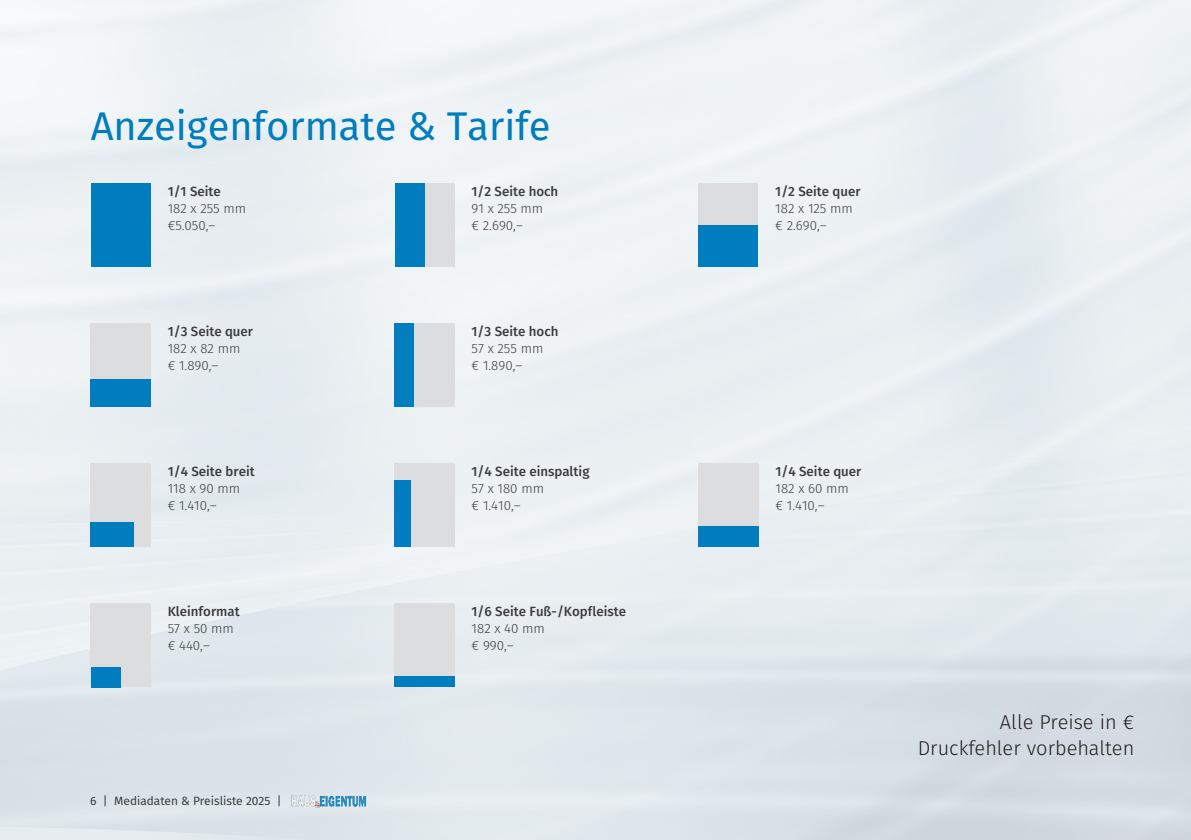
<style>
.page{position:relative;width:1191px;height:840px;background:#fff}
.page>*{position:absolute;margin:0;border:0;box-sizing:border-box;transform-origin:0 0}
.t1{font:40px "Fira Sans";color:#007dbe}
.t2{font:300 20px/26px "Fira Sans";color:#231f20;text-align:right}
.t3{font:300 13.4px/16.6px "Fira Sans";color:#3e3e3f}
.t4{font:500 13.4px "Fira Sans";color:#3e3e3f}
.t5{font:12px "Fira Sans";color:#3e3e3f}
</style>
<div class="page">
<img style="left:0;top:0;width:1191px;height:839px">
<img style="left:289px;top:793px;width:79px;height:15px">
<div style="left:394px;top:184px;width:60px;height:83px;background:#dcdddf"></div>
<div style="left:395px;top:184px;width:29px;height:83px;background:#007dbe"></div>
<div style="left:698px;top:184px;width:60px;height:83px;background:#dcdddf"></div>
<div style="left:698px;top:225px;width:60px;height:42px;background:#007dbe"></div>
<div style="left:91px;top:323px;width:60px;height:84px;background:#dcdddf"></div>
<div style="left:91px;top:379px;width:60px;height:28px;background:#007dbe"></div>
<div style="left:91px;top:184px;width:60px;height:83px;background:#007dbe"></div>
<div style="left:91px;top:603px;width:60px;height:83px;background:#dcdddf"></div>
<div style="left:91px;top:666px;width:29px;height:20px;background:#007dbe"></div>
<div style="left:394px;top:603px;width:60px;height:83px;background:#dcdddf"></div>
<div style="left:394px;top:676px;width:60px;height:10px;background:#007dbe"></div>
<div style="left:698px;top:463px;width:60px;height:83px;background:#dcdddf"></div>
<div style="left:698px;top:526px;width:60px;height:20px;background:#007dbe"></div>
<div style="left:91px;top:463px;width:60px;height:83px;background:#dcdddf"></div>
<div style="left:91px;top:521px;width:43px;height:25px;background:#007dbe"></div>
<div style="left:394px;top:463px;width:60px;height:83px;background:#dcdddf"></div>
<div style="left:394px;top:480px;width:17px;height:66px;background:#007dbe"></div>
<div style="left:394px;top:323px;width:60px;height:84px;background:#dcdddf"></div>
<div style="left:394px;top:323px;width:20px;height:84px;background:#007dbe"></div>
<h1 class="t1" style="left:91px;top:95px;width:461px">Anzeigenformate &amp; Tarife</h1>
<p class="t4" style="left:471px;top:181px;width:88px">1/2 Seite hoch</p>
<p class="t3" style="left:471px;top:200px;width:73px">91 x 255 mm € 2.690,–</p>
<p class="t4" style="left:168px;top:181px;width:55px">1/1 Seite</p>
<p class="t3" style="left:168px;top:200px;width:80px">182 x 255 mm €5.050,–</p>
<p class="t4" style="left:168px;top:320px;width:87px">1/3 Seite quer</p>
<p class="t3" style="left:168px;top:339px;width:74px">182 x 82 mm € 1.890,–</p>
<p class="t4" style="left:168px;top:460px;width:88px">1/4 Seite breit</p>
<p class="t3" style="left:168px;top:479px;width:74px">118 x 90 mm € 1.410,–</p>
<p class="t4" style="left:168px;top:600px;width:74px">Kleinformat</p>
<p class="t3" style="left:168px;top:619px;width:68px">57 x 50 mm € 440,–</p>
<p class="t5" style="left:90px;top:791px;width:193px">6 | Mediadaten &amp; Preisliste 2025 |</p>
<p class="t4" style="left:471px;top:320px;width:88px">1/3 Seite hoch</p>
<p class="t3" style="left:471px;top:339px;width:73px">57 x 255 mm € 1.890,–</p>
<p class="t4" style="left:471px;top:460px;width:119px">1/4 Seite einspaltig</p>
<p class="t3" style="left:471px;top:479px;width:74px">57 x 180 mm € 1.410,–</p>
<p class="t4" style="left:471px;top:600px;width:156px">1/6 Seite Fuß-/Kopfleiste</p>
<p class="t3" style="left:471px;top:619px;width:75px">182 x 40 mm € 990,–</p>
<p class="t4" style="left:775px;top:181px;width:87px">1/2 Seite quer</p>
<p class="t3" style="left:775px;top:200px;width:79px">182 x 125 mm € 2.690,–</p>
<p class="t4" style="left:775px;top:460px;width:87px">1/4 Seite quer</p>
<p class="t3" style="left:775px;top:479px;width:75px">182 x 60 mm € 1.410,–</p>
<h2 class="t2" style="left:917px;top:708px;width:218px">Alle Preise in €<br>Druckfehler vorbehalten</h2>
</div>
